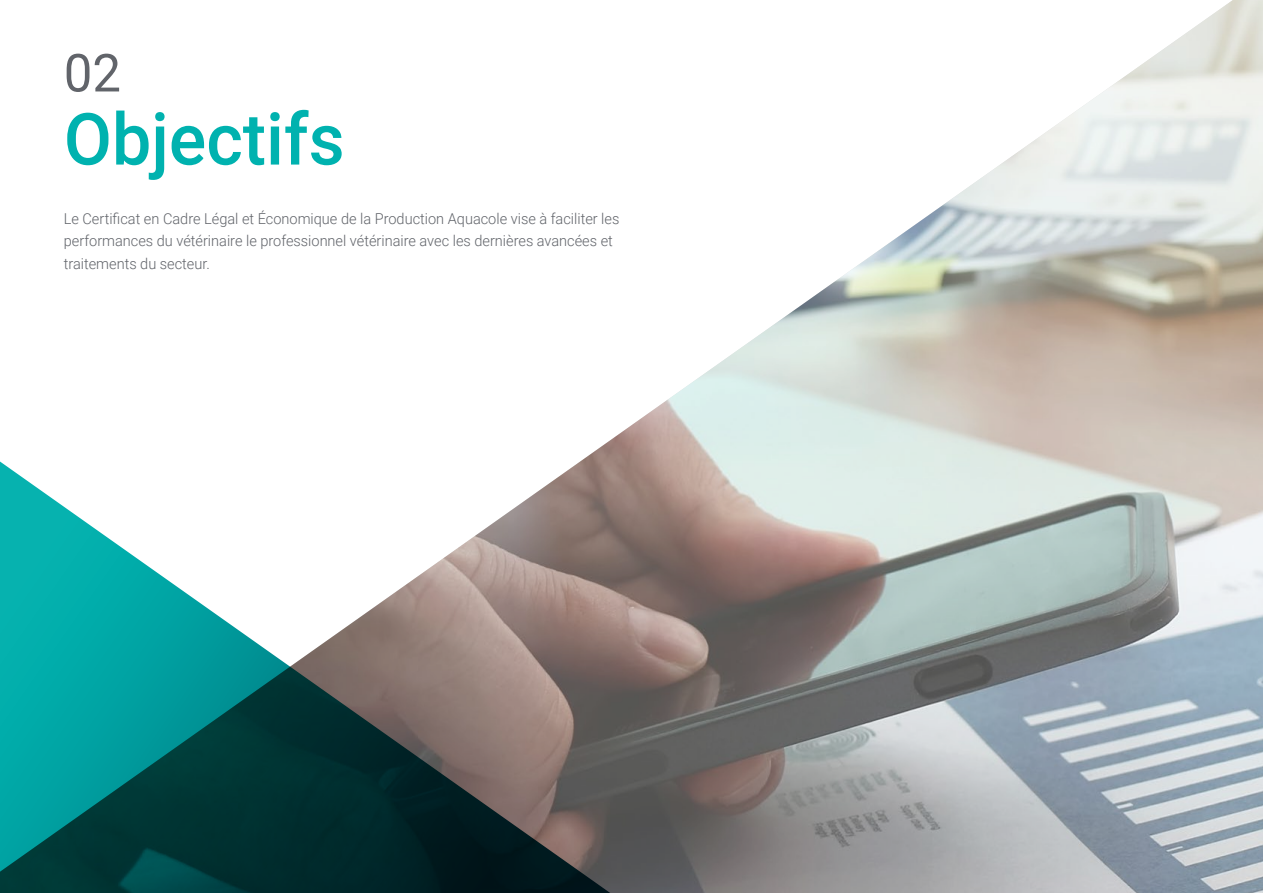
<style>
.page{position:relative;width:1263px;height:893px;background:#fff}
.page>*{position:absolute;margin:0;border:0;box-sizing:border-box;transform-origin:0 0}
.t1{font:500 72px "Roboto";color:#00b2af}
.t2{font:52.5px "Roboto";color:#61646a}
.t3{font:300 15px/22.5px "Roboto";color:#61646a}
</style>
<div class="page">
<img style="left:602px;top:0;width:661px;height:893px">
<svg style="left:0;top:446px;width:640px;height:447px"></svg>
<h2 class="t2" style="left:64px;top:36px;width:59px">02</h2>
<h1 class="t1" style="left:64px;top:89px;width:282px">Objectifs</h1>
<p class="t3" style="left:64px;top:207px;width:557px">Le Certificat en Cadre Légal et Économique de la Production Aquacole vise à faciliter les performances du vétérinaire le professionnel vétérinaire avec les dernières avancées et traitements du secteur.</p>
</div>
